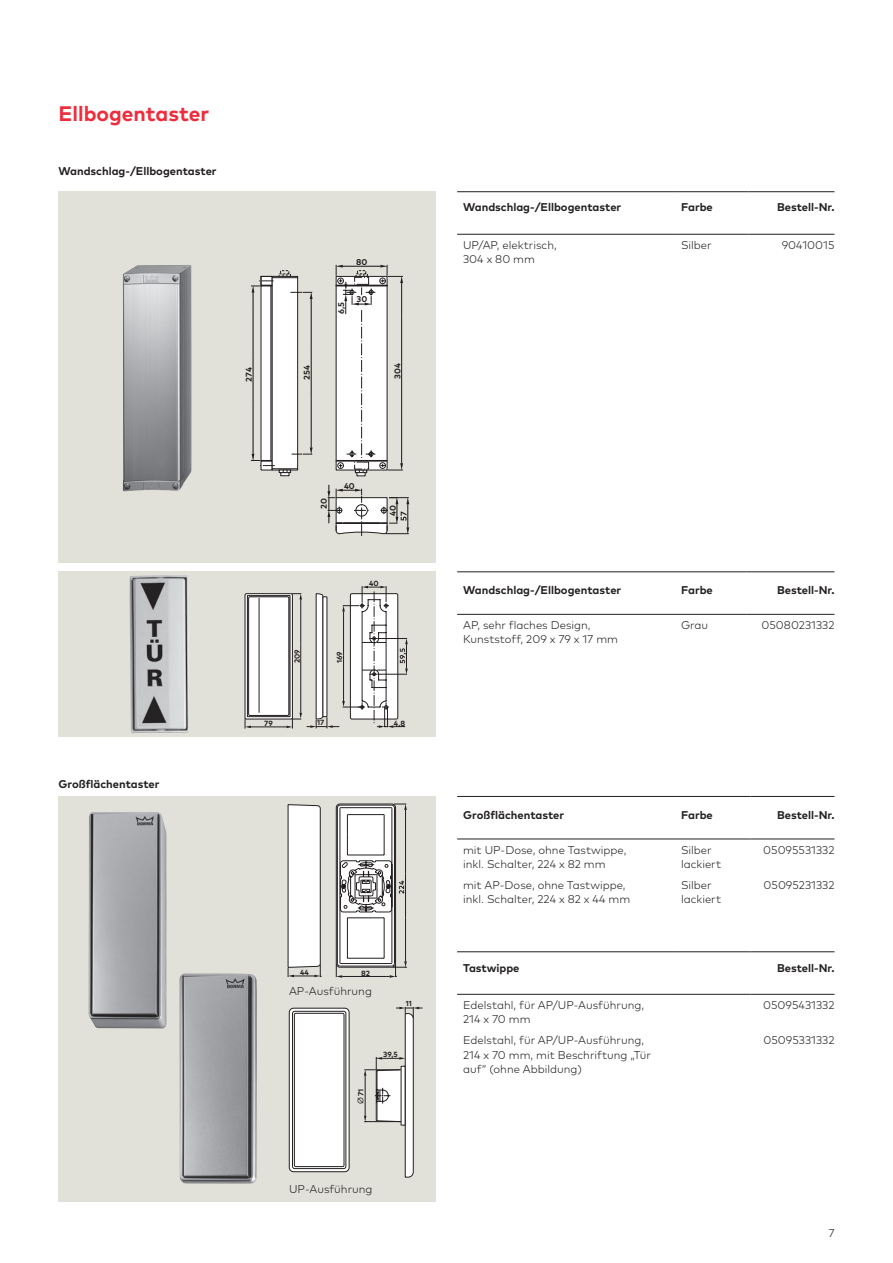
<style>
.page{position:relative;width:893px;height:1263px;background:#fff}
.page>*{position:absolute;margin:0;border:0;box-sizing:border-box;transform-origin:0 0}
.t1{font:700 21px "Mark Pro";color:#ee2c3b}
.t2{font:300 11.25px/14.2px "Mark Pro";color:#231f20}
.t3{font:700 11.25px "Mark Pro";color:#231f20}
.t4{font:700 8.4px "Mark Pro";color:#231f20}
.t5{font:700 7.5px "Mark Pro";color:#231f20}
.s1{font-weight:400;font-size:8.25px}
</style>
<div class="page">
<div style="left:58px;top:571px;width:378px;height:166px;background:#e2e1d9"></div>
<div style="left:58px;top:796px;width:378px;height:406px;background:#e2e1d9"></div>
<svg style="left:245px;top:586px;width:163px;height:142px"></svg>
<img style="left:179px;top:973px;width:78px;height:211px">
<svg style="left:288px;top:804px;width:33px;height:173px;background:#eee"></svg>
<svg style="left:336px;top:804px;width:71px;height:174px"></svg>
<svg style="left:289px;top:1007px;width:134px;height:171px"></svg>
<div style="left:58px;top:191px;width:378px;height:371px;background:#e2e1d9"></div>
<svg style="left:251px;top:265px;width:158px;height:271px"></svg>
<img style="left:123px;top:265px;width:68px;height:226px">
<img style="left:130px;top:575px;width:59px;height:158px">
<hr style="left:457px;top:571px;width:218px;height:1px;background:#231f20">
<hr style="left:675px;top:571px;width:71px;height:1px;background:#231f20">
<hr style="left:746px;top:571px;width:88px;height:1px;background:#231f20">
<hr style="left:457px;top:614px;width:218px;height:1px;background:#231f20">
<hr style="left:675px;top:614px;width:71px;height:1px;background:#231f20">
<hr style="left:746px;top:614px;width:88px;height:1px;background:#231f20">
<hr style="left:457px;top:796px;width:218px;height:1px;background:#231f20">
<hr style="left:675px;top:796px;width:75px;height:1px;background:#231f20">
<hr style="left:750px;top:796px;width:84px;height:1px;background:#231f20">
<hr style="left:457px;top:951px;width:218px;height:1px;background:#231f20">
<hr style="left:675px;top:951px;width:75px;height:1px;background:#231f20">
<hr style="left:750px;top:951px;width:84px;height:1px;background:#231f20">
<hr style="left:457px;top:839px;width:218px;height:1px;background:#231f20">
<hr style="left:675px;top:839px;width:75px;height:1px;background:#231f20">
<hr style="left:750px;top:839px;width:84px;height:1px;background:#231f20">
<hr style="left:457px;top:994px;width:218px;height:1px;background:#231f20">
<hr style="left:675px;top:994px;width:75px;height:1px;background:#231f20">
<hr style="left:750px;top:994px;width:84px;height:1px;background:#231f20">
<hr style="left:457px;top:191px;width:218px;height:1px;background:#231f20">
<hr style="left:675px;top:191px;width:73px;height:1px;background:#231f20">
<hr style="left:748px;top:191px;width:86px;height:1px;background:#231f20">
<hr style="left:457px;top:234px;width:218px;height:1px;background:#231f20">
<hr style="left:675px;top:234px;width:73px;height:1px;background:#231f20">
<hr style="left:748px;top:234px;width:86px;height:1px;background:#231f20">
<img style="left:89px;top:812px;width:77px;height:216px">
<h1 class="t1" style="left:58px;top:98px;width:152px">Ellbogentaster</h1>
<p class="t3" style="left:58px;top:163px;width:160px">Wandschlag-/Ellbogentaster</p>
<p class="t4" style="left:246px;top:381px;width:15px;rotate:-90deg">274</p>
<p class="t4" style="left:304px;top:380px;width:16px;rotate:-90deg">254</p>
<p class="t4" style="left:356px;top:259px;width:13px">80</p>
<p class="t4" style="left:338px;top:314px;width:14px;rotate:-90deg">6,5</p>
<p class="t4" style="left:357px;top:296px;width:12px">30</p>
<p class="t4" style="left:394px;top:379px;width:17px;rotate:-90deg">304</p>
<p class="t3" style="left:58px;top:775px;width:103px">Großflächentaster</p>
<p class="t4" style="left:321px;top:509px;width:12px;rotate:-90deg">20</p>
<p class="t4" style="left:344px;top:483px;width:12px">40</p>
<p class="t4" style="left:390px;top:516px;width:12px;rotate:-90deg">40</p>
<p class="t5" style="left:369px;top:581px;width:11px">40</p>
<p class="t5" style="left:295px;top:663px;width:15px;rotate:-90deg">209</p>
<p class="t5" style="left:337px;top:663px;width:13px;rotate:-90deg">169</p>
<p class="t5" style="left:264px;top:721px;width:10px">79</p>
<p class="t5" style="left:317px;top:720px;width:9px">17</p>
<p class="t5" style="left:394px;top:720px;width:13px">4,8</p>
<p class="t5" style="left:300px;top:970px;width:10px">44</p>
<p class="t5" style="left:361px;top:970px;width:10px">82</p>
<p class="t2" style="left:289px;top:982px;width:84px">AP-Ausführung</p>
<p class="t5" style="left:406px;top:1001px;width:8px">11</p>
<p class="t5" style="left:358px;top:1104px;width:17px;rotate:-90deg"><span class="s1">Ø</span>71</p>
<p class="t5" style="left:383px;top:1051px;width:16px">39,5</p>
<p class="t2" style="left:289px;top:1180px;width:85px">UP-Ausführung</p>
<p class="t3" style="left:463px;top:198px;width:160px">Wandschlag-/Ellbogentaster</p>
<p class="t3" style="left:681px;top:198px;width:33px">Farbe</p>
<p class="t3" style="left:777px;top:198px;width:59px">Bestell-Nr.</p>
<p class="t2" style="left:463px;top:237px;width:95px">UP/AP, elektrisch,<br>304 x 80 mm</p>
<p class="t2" style="left:681px;top:237px;width:32px">Silber</p>
<p class="t2" style="left:782px;top:237px;width:54px">90410015</p>
<p class="t3" style="left:463px;top:581px;width:160px">Wandschlag-/Ellbogentaster</p>
<p class="t3" style="left:681px;top:581px;width:33px">Farbe</p>
<p class="t3" style="left:777px;top:581px;width:59px">Bestell-Nr.</p>
<p class="t2" style="left:463px;top:617px;width:156px">AP, sehr flaches Design,<br>Kunststoff, 209 x 79 x 17 mm</p>
<p class="t2" style="left:681px;top:617px;width:29px">Grau</p>
<p class="t2" style="left:761px;top:617px;width:74px">05080231332</p>
<p class="t3" style="left:463px;top:806px;width:103px">Großflächentaster</p>
<p class="t3" style="left:681px;top:806px;width:33px">Farbe</p>
<p class="t3" style="left:777px;top:806px;width:59px">Bestell-Nr.</p>
<p class="t2" style="left:463px;top:842px;width:165px">mit UP-Dose, ohne Tastwippe, inkl. Schalter, 224 x 82 mm</p>
<p class="t2" style="left:681px;top:842px;width:42px">Silber lackiert</p>
<p class="t2" style="left:763px;top:842px;width:73px">05095531332</p>
<p class="t2" style="left:463px;top:877px;width:169px">mit AP-Dose, ohne Tastwippe, inkl. Schalter, 224 x 82 x 44 mm</p>
<p class="t2" style="left:681px;top:877px;width:42px">Silber lackiert</p>
<p class="t2" style="left:763px;top:877px;width:72px">05095231332</p>
<p class="t3" style="left:463px;top:959px;width:58px">Tastwippe</p>
<p class="t3" style="left:777px;top:959px;width:59px">Bestell-Nr.</p>
<p class="t2" style="left:463px;top:997px;width:183px">Edelstahl, für AP/UP-Ausführung,<br>214 x 70 mm</p>
<p class="t2" style="left:763px;top:997px;width:73px">05095431332</p>
<p class="t2" style="left:463px;top:1032px;width:189px">Edelstahl, für AP/UP-Ausführung,<br>214 x 70 mm, mit Beschriftung „Tür auf“ (ohne Abbildung)</p>
<p class="t2" style="left:763px;top:1032px;width:72px">05095331332</p>
<p class="t2" style="left:828px;top:1225px;width:8px">7</p>
</div>
